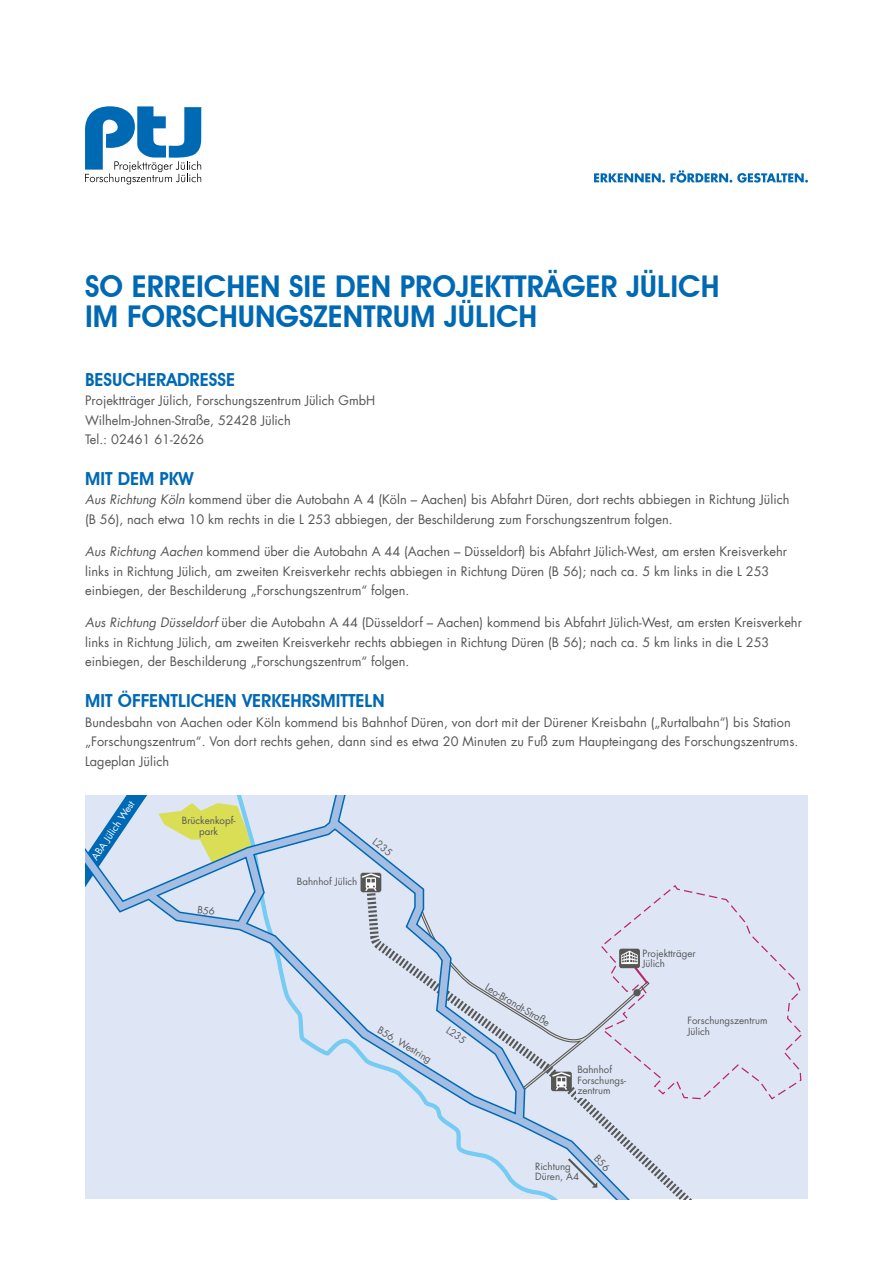
<style>
.page{position:relative;width:893px;height:1263px;background:#fff}
.page>*{position:absolute;margin:0;border:0;box-sizing:border-box;transform-origin:0 0}
.t1{font:600 30px/30px "Avant Garde IT Cby BT";color:#0069b4}
.t2{font:600 18px "Avant Garde IT Cby BT";color:#0069b4}
.t3{font:12.75px/19.5px "Futura LT";color:#565656}
.t4{font:9.75px/10.5px "Futura LT";color:#575756}
.t5{font:9.75px "Futura LT";color:#fff}
.s1{font-style:italic}
</style>
<div class="page">
<svg style="left:85px;top:106px;width:116px;height:78px"></svg>
<svg style="left:594px;top:170px;width:214px;height:13px"></svg>
<div style="left:85px;top:795px;width:723px;height:404px;background:#dee6f6"></div>
<svg style="left:637px;top:1148px;width:55px;height:51px"></svg>
<svg style="left:224px;top:795px;width:413px;height:404px"></svg>
<svg style="left:360px;top:873px;width:21px;height:19px"></svg>
<svg style="left:361px;top:872px;width:20px;height:19px"></svg>
<svg style="left:419px;top:884px;width:383px;height:216px"></svg>
<svg style="left:85px;top:795px;width:167px;height:133px"></svg>
<svg style="left:566px;top:1155px;width:45px;height:33px"></svg>
<h1 class="t1" style="left:85px;top:271px;width:636px">SO ERREICHEN SIE DEN PROJEKTTRÄGER JÜLICH<br>IM FORSCHUNGSZENTRUM JÜLICH</h1>
<h2 class="t2" style="left:85px;top:368px;width:151px">BESUCHERADRESSE</h2>
<p class="t3" style="left:85px;top:391px;width:292px">Projektträger Jülich, Forschungszentrum Jülich GmbH<br>Wilhelm-Johnen-Straße, 52428 Jülich<br>Tel.: 02461 61-2626</p>
<h2 class="t2" style="left:85px;top:468px;width:110px">MIT DEM PKW</h2>
<p class="t3" style="left:85px;top:490px;width:706px"><span class="s1">Aus Richtung Köln</span> kommend über die Autobahn A 4 (Köln – Aachen) bis Abfahrt Düren, dort rechts abbiegen in Richtung Jülich (B 56), nach etwa 10 km rechts in die L 253 abbiegen, der Beschilderung zum Forschungszentrum folgen.</p>
<p class="t3" style="left:85px;top:542px;width:703px"><span class="s1">Aus Richtung Aachen</span> kommend über die Autobahn A 44 (Aachen – Düsseldorf) bis Abfahrt Jülich-West, am ersten Kreisverkehr links in Richtung Jülich, am zweiten Kreisverkehr rechts abbiegen in Richtung Düren (B 56); nach ca. 5 km links in die L 253 einbiegen, der Beschilderung „Forschungszentrum“ folgen.</p>
<p class="t3" style="left:85px;top:613px;width:718px"><span class="s1">Aus Richtung Düsseldorf</span> über die Autobahn A 44 (Düsseldorf – Aachen) kommend bis Abfahrt Jülich-West, am ersten Kreisverkehr links in Richtung Jülich, am zweiten Kreisverkehr rechts abbiegen in Richtung Düren (B 56); nach ca. 5 km links in die L 253 einbiegen, der Beschilderung „Forschungszentrum“ folgen.</p>
<h2 class="t2" style="left:85px;top:690px;width:301px">MIT ÖFFENTLICHEN VERKEHRSMITTELN</h2>
<p class="t3" style="left:85px;top:712px;width:715px">Bundesbahn von Aachen oder Köln kommend bis Bahnhof Düren, von dort mit der Dürener Kreisbahn („Rurtalbahn“) bis Station „Forschungszentrum“. Von dort rechts gehen, dann sind es etwa 20 Minuten zu Fuß zum Haupteingang des Forschungszentrums.<br>Lageplan Jülich</p>
<p class="t5" style="left:89px;top:855px;width:70px;rotate:-56deg">ABA Jülich West</p>
<p class="t4" style="left:182px;top:815px;width:55px;text-align:center">Brückenkopf&shy;park</p>
<p class="t4" style="left:297px;top:877px;width:62px">Bahnhof Jülich</p>
<p class="t4" style="left:377px;top:836px;width:23px;rotate:39deg">L235</p>
<p class="t4" style="left:381px;top:1024px;width:63px;rotate:31deg">B56, Westring</p>
<p class="t4" style="left:450px;top:1024px;width:23px;rotate:34deg">L235</p>
<p class="t4" style="left:489px;top:982px;width:75px;rotate:31deg">Leo-Brandt-Straße</p>
<p class="t4" style="left:642px;top:948px;width:55px">Projektträger<br>Jülich</p>
<p class="t4" style="left:577px;top:1064px;width:50px">Bahnhof<br>Forschungs&shy;zentrum</p>
<p class="t4" style="left:687px;top:1015px;width:82px">Forschungszentrum<br>Jülich</p>
<p class="t4" style="left:535px;top:1161px;width:45px">Richtung<br>Düren, A4</p>
</div>
